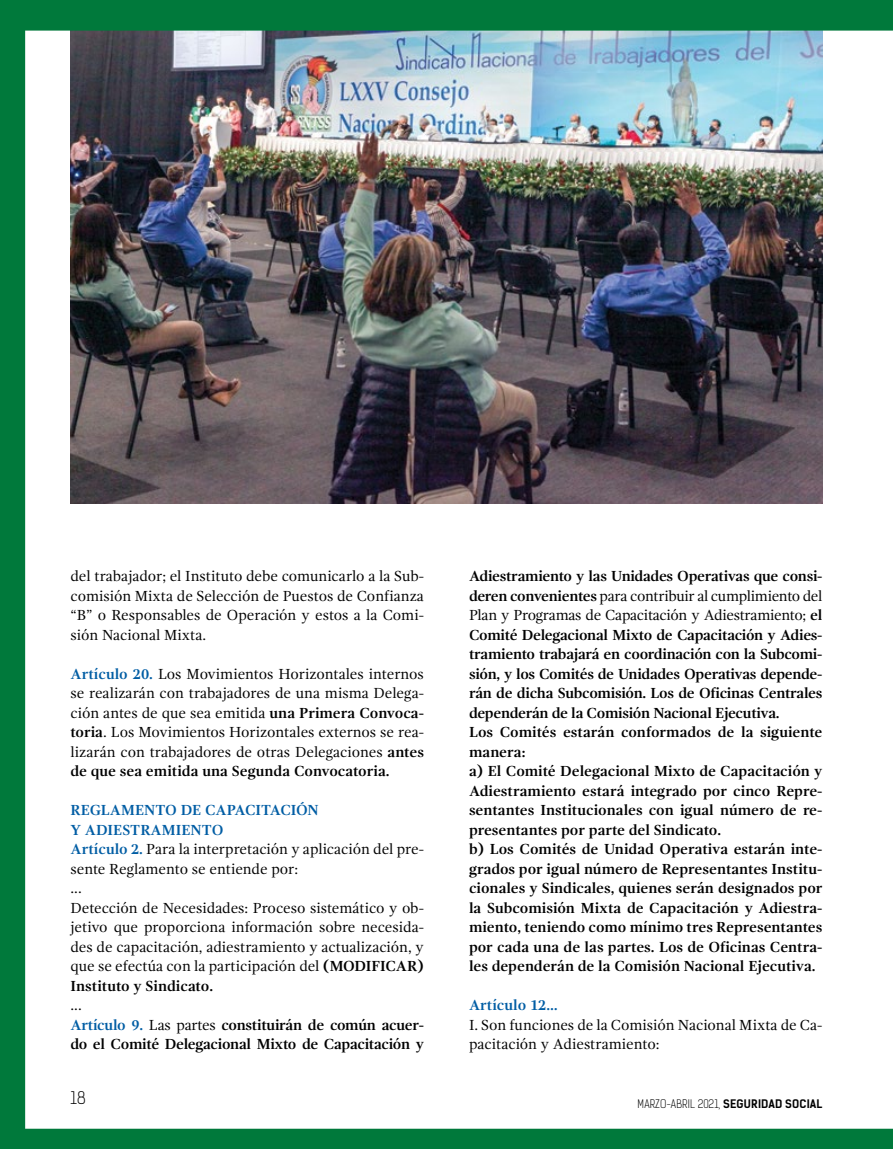
<style>
.page{position:relative;width:893px;height:1149px;background:#fff}
.page>*{position:absolute;margin:0;border:0;box-sizing:border-box;transform-origin:0 0}
.t1{font:300 16.5px "Kelson Sans";color:#000}
.t2{font:700 15px/19.5px "Gandhi Serif";letter-spacing:-.01em;color:#000}
.t3{font:15px/19.5px "Gandhi Serif";color:#000;text-align:justify}
.t4{font:700 15px "Gandhi Serif";color:#005da4}
.t5{font:300 11.25px "Kelson Sans";letter-spacing:.015em;color:#000}
.s1{font-weight:700;color:#005da4}
.s2{font-weight:700}
.s3{font-weight:400}
.s4{color:#005da4}
</style>
<div class="page">
<img style="left:0;top:0;width:893px;height:1148px">
<p class="t3" style="left:70px;top:566px;width:355px">del trabajador; el Instituto debe comunicarlo a la Sub&shy;comisión Mixta de Selección de Puestos de Confianza “B” o Responsables de Operación y estos a la Comi&shy;sión Nacional Mixta.</p>
<p class="t3" style="left:70px;top:663px;width:355px"><span class="s1">Artículo 20.</span> Los Movimientos Horizontales internos se realizarán con trabajadores de una misma Delega&shy;ción antes de que sea emitida <span class="s2">una Primera Convoca&shy;toria</span>. Los Movimientos Horizontales externos se rea&shy;lizarán con trabajadores de otras Delegaciones <span class="s2">antes de que sea emitida una Segunda Convocatoria.</span></p>
<p class="t3" style="left:70px;top:800px;width:355px;text-align:left"><span class="s1">REGLAMENTO DE CAPACITACIÓN<br>Y ADIESTRAMIENTO<br>Artículo 2.</span> Para la interpretación y aplicación del pre&shy;sente Reglamento se entiende por:<br>...<br>Detección de Necesidades: Proceso sistemático y ob&shy;jetivo que proporciona información sobre necesida&shy;des de capacitación, adiestramiento y actualización, y que se efectúa con la participación del <span class="s2">(MODIFICAR)<br>Instituto y Sindicato.</span></p>
<p class="t2" style="left:70px;top:995px;width:355px"><span class="s3">...<br></span><span class="s4">Artículo 9.</span> <span class="s3">Las partes</span> constituirán de común acuer&shy;do el Comité Delegacional Mixto de Capacitación y</p>
<p class="t1" style="left:70px;top:1087px;width:17px">18</p>
<p class="t2" style="left:469px;top:566px;width:355px">Adiestramiento y las Unidades Operativas que consi&shy;deren convenientes <span class="s3">para contribuir al cumplimiento del Plan y Programas de Capacitación y Adiestramiento;</span> el Comité Delegacional Mixto de Capacitación y Adies&shy;tramiento trabajará en coordinación con la Subcomi&shy;sión, y los Comités de Unidades Operativas depende&shy;rán de dicha Subcomisión. Los de Oficinas Centrales dependerán de la Comisión Nacional Ejecutiva.<br>Los Comités estarán conformados de la siguiente manera:<br>a) El Comité Delegacional Mixto de Capacitación y Adiestramiento estará integrado por cinco Repre&shy;sentantes Institucionales con igual número de re&shy;presentantes por parte del Sindicato.<br>b) Los Comités de Unidad Operativa estarán inte&shy;grados por igual número de Representantes Institu&shy;cionales y Sindicales, quienes serán designados por la Subcomisión Mixta de Capacitación y Adiestra&shy;miento, teniendo como mínimo tres Representantes por cada una de las partes. Los de Oficinas Centra&shy;les dependerán de la Comisión Nacional Ejecutiva.</p>
<p class="t4" style="left:469px;top:996px;width:90px">Artículo 12…</p>
<p class="t3" style="left:469px;top:1014px;width:355px">I. Son funciones de la Comisión Nacional Mixta de Ca&shy;pacitación y Adiestramiento:</p>
<p class="t5" style="left:638px;top:1096px;width:186px">MARZO-ABRIL 2021, <span class="s2">SEGURIDAD SOCIAL</span></p>
</div>
